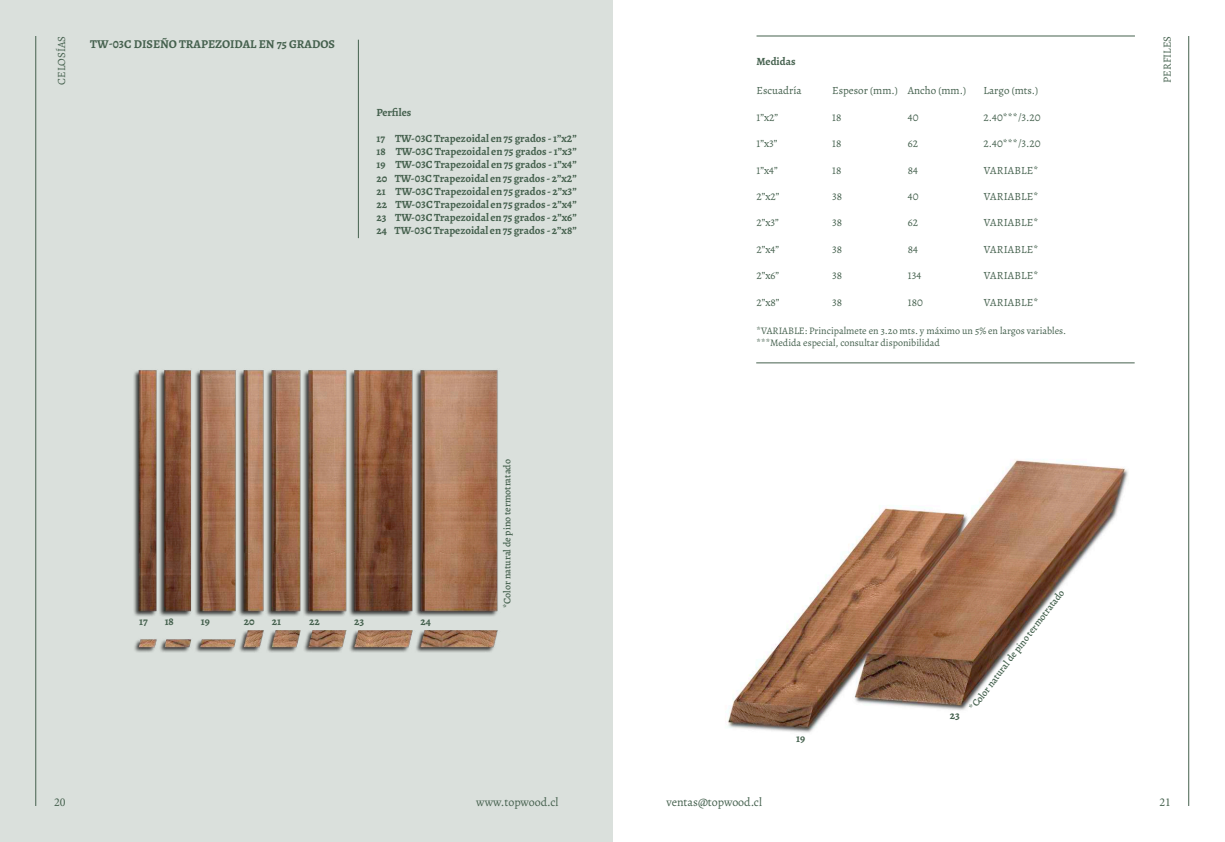
<style>
.page{position:relative;width:1225px;height:842px;background:#fff}
.page>*{position:absolute;margin:0;border:0;box-sizing:border-box;transform-origin:0 0}
.t1{font:700 12px "Alegreya";color:#45614e}
.t2{font:12px "Alegreya";color:#45614e}
.t3{font:12px "Minion Pro";color:#45614e}
.t4{font:700 11px/13.2px "Alegreya";color:#45614e;text-align:justify}
.t5{font:11px "Alegreya";color:#45614e}
.t6{font:11px "Alegreya";letter-spacing:.02em;color:#45614e}
.t7{font:10px/12px "Alegreya";color:#45614e}
.t8{font:500 10px "Alegreya";color:#45614e}
</style>
<div class="page">
<hr style="left:1188px;top:36px;width:1px;height:770px;background:#45614e">
<hr style="left:756px;top:36px;width:379px;height:1px;background:#45614e">
<hr style="left:756px;top:363px;width:378px;height:1px;background:#45614e">
<div style="left:0;top:0;width:612px;height:842px;background:#dae0dc"></div>
<img style="left:133px;top:370px;width:365px;height:283px">
<img style="left:728px;top:459px;width:400px;height:274px">
<hr style="left:358px;top:40px;width:1px;height:198px;background:#45614e">
<p class="t5" style="left:55px;top:85px;width:50px;rotate:-90deg">CELOSÍAS</p>
<p class="t1" style="left:90px;top:36px;width:246px">TW-03C DISEÑO TRAPEZOIDAL EN 75 GRADOS</p>
<p class="t4" style="left:376px;top:105px;width:36px">Perfiles</p>
<p class="t4" style="left:376px;top:132px;width:202px">17 TW-03C Trapezoidal en 75 grados - 1”x2” 18 TW-03C Trapezoidal en 75 grados - 1”x3” 19 TW-03C Trapezoidal en 75 grados - 1”x4” 20 TW-03C Trapezoidal en 75 grados - 2”x2” 21 TW-03C Trapezoidal en 75 grados - 2”x3” 22 TW-03C Trapezoidal en 75 grados - 2”x4” 23 TW-03C Trapezoidal en 75 grados - 2”x6” 24 TW-03C Trapezoidal en 75 grados - 2”x8”</p>
<p class="t4" style="left:139px;top:614px;width:10px">17</p>
<p class="t4" style="left:165px;top:615px;width:11px">18</p>
<p class="t4" style="left:201px;top:615px;width:11px">19</p>
<p class="t4" style="left:244px;top:615px;width:12px">20</p>
<p class="t4" style="left:272px;top:615px;width:11px">21</p>
<p class="t4" style="left:309px;top:615px;width:12px">22</p>
<p class="t4" style="left:354px;top:615px;width:12px">23</p>
<p class="t4" style="left:420px;top:615px;width:12px">24</p>
<p class="t8" style="left:500px;top:608px;width:150px;rotate:-90deg">*Color natural de pino termotratado</p>
<p class="t4" style="left:756px;top:55px;width:40px">Medidas</p>
<p class="t5" style="left:756px;top:84px;width:47px">Escuadría</p>
<p class="t5" style="left:756px;top:110px;width:23px">1”x2”</p>
<p class="t5" style="left:756px;top:137px;width:23px">1”x3”</p>
<p class="t5" style="left:756px;top:163px;width:23px">1”x4”</p>
<p class="t5" style="left:756px;top:189px;width:24px">2”x2”</p>
<p class="t5" style="left:756px;top:216px;width:24px">2”x3”</p>
<p class="t5" style="left:756px;top:242px;width:24px">2”x4”</p>
<p class="t5" style="left:756px;top:269px;width:24px">2”x6”</p>
<p class="t5" style="left:756px;top:295px;width:25px">2”x8”</p>
<p class="t5" style="left:908px;top:84px;width:60px">Ancho (mm.)</p>
<p class="t5" style="left:908px;top:110px;width:12px">40</p>
<p class="t5" style="left:908px;top:137px;width:12px">62</p>
<p class="t5" style="left:908px;top:163px;width:12px">84</p>
<p class="t5" style="left:908px;top:189px;width:12px">40</p>
<p class="t5" style="left:908px;top:216px;width:12px">62</p>
<p class="t5" style="left:908px;top:242px;width:12px">84</p>
<p class="t5" style="left:908px;top:269px;width:15px">134</p>
<p class="t5" style="left:908px;top:295px;width:17px">180</p>
<p class="t5" style="left:983px;top:84px;width:56px">Largo (mts.)</p>
<p class="t5" style="left:983px;top:110px;width:59px">2.40***/3.20</p>
<p class="t5" style="left:983px;top:137px;width:59px">2.40***/3.20</p>
<p class="t6" style="left:983px;top:163px;width:56px">VARIABLE*</p>
<p class="t6" style="left:983px;top:189px;width:56px">VARIABLE*</p>
<p class="t6" style="left:983px;top:216px;width:56px">VARIABLE*</p>
<p class="t6" style="left:983px;top:242px;width:56px">VARIABLE*</p>
<p class="t6" style="left:983px;top:269px;width:56px">VARIABLE*</p>
<p class="t6" style="left:983px;top:295px;width:56px">VARIABLE*</p>
<p class="t7" style="left:756px;top:324px;width:311px">*VARIABLE: Principalmete en 3.2o mts. y máximo un 5% en largos variables. ***Medida especial, consultar disponibilidad</p>
<p class="t5" style="left:832px;top:84px;width:67px">Espesor (mm.)</p>
<p class="t5" style="left:832px;top:110px;width:11px">18</p>
<p class="t5" style="left:832px;top:137px;width:11px">18</p>
<p class="t5" style="left:832px;top:163px;width:11px">18</p>
<p class="t5" style="left:832px;top:189px;width:11px">38</p>
<p class="t5" style="left:832px;top:216px;width:11px">38</p>
<p class="t5" style="left:832px;top:242px;width:11px">38</p>
<p class="t5" style="left:832px;top:269px;width:11px">38</p>
<p class="t5" style="left:832px;top:295px;width:11px">38</p>
<p class="t4" style="left:796px;top:731px;width:11px">19</p>
<p class="t4" style="left:950px;top:708px;width:12px">23</p>
<p class="t8" style="left:966px;top:704px;width:150px;rotate:-52deg">*Color natural de pino termotratado</p>
<p class="t5" style="left:1160px;top:83px;width:48px;rotate:-90deg">PERFILES</p>
<p class="t3" style="left:54px;top:794px;width:13px">20</p>
<p class="t2" style="left:476px;top:794px;width:84px">www.topwood.cl</p>
<p class="t2" style="left:666px;top:794px;width:97px">ventas@topwood.cl</p>
<p class="t3" style="left:1159px;top:794px;width:13px">21</p>
</div>
